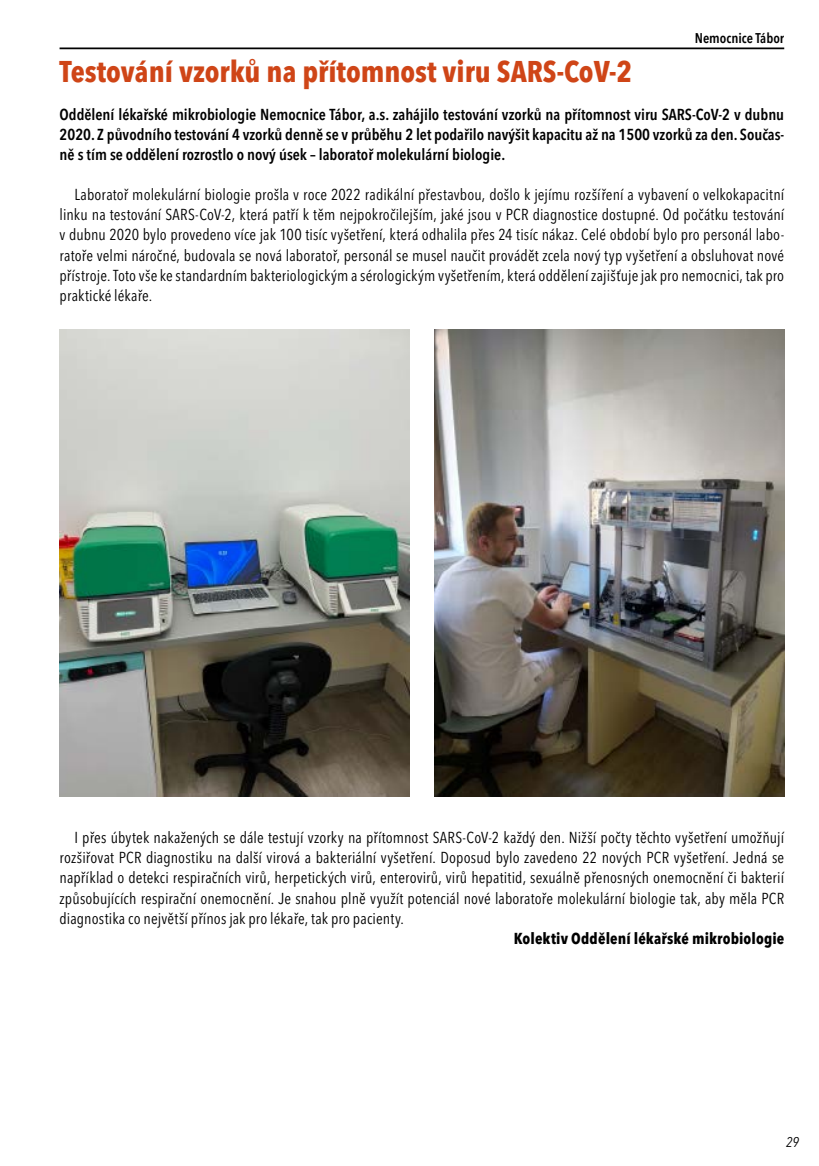
<style>
.page{position:relative;width:819px;height:1166px;background:#fff}
.page>*{position:absolute;margin:0;border:0;box-sizing:border-box;transform-origin:0 0}
.t1{font:700 condensed 29.75px "Avenir Next LT Pro";color:#cf4517}
.t2{font:condensed 15.75px/20.1px "Avenir Next LT Pro";letter-spacing:.005em;color:#000;text-align:justify}
.t3{font:600 condensed 15.75px/20.1px "Avenir Next LT Pro";color:#000;text-align:justify}
.t4{font:700 condensed 15.75px "Avenir Next LT Pro";letter-spacing:.005em;color:#000}
.t5{font:600 condensed 14px "Avenir Next LT Pro";color:#000}
.t6{font:italic condensed 14px "Avenir Next LT Pro";color:#000}
</style>
<div class="page">
<hr style="left:60px;top:47px;width:724px;height:2px;background:#000">
<img style="left:60px;top:330px;width:349px;height:466px">
<img style="left:434px;top:330px;width:350px;height:466px">
<p class="t5" style="left:694px;top:29px;width:91px">Nemocnice Tábor</p>
<h1 class="t1" style="left:60px;top:53px;width:574px">Testování vzorků na přítomnost viru SARS-CoV-2</h1>
<p class="t3" style="left:60px;top:104px;width:726px">Oddělení lékařské mikrobiologie Nemocnice Tábor, a.s. zahájilo testování vzorků na přítomnost viru SARS-CoV-2 v dubnu 2020. Z původního testování 4 vzorků denně se v průběhu 2 let podařilo navýšit kapacitu až na 1500 vzorků za den. Součas&shy;ně s tím se oddělení rozrostlo o nový úsek – laboratoř molekulární biologie.</p>
<p class="t2" style="left:60px;top:185px;width:726px;text-indent:15px">Laboratoř molekulární biologie prošla v roce 2022 radikální přestavbou, došlo k jejímu rozšíření a vybavení o velkokapacitní linku na testování SARS-CoV-2, která patří k těm nejpokročilejším, jaké jsou v PCR diagnostice dostupné. Od počátku testování v dubnu 2020 bylo provedeno více jak 100 tisíc vyšetření, která odhalila přes 24 tisíc nákaz. Celé období bylo pro personál labo&shy;ratoře velmi náročné, budovala se nová laboratoř, personál se musel naučit provádět zcela nový typ vyšetření a obsluhovat nové přístroje. Toto vše ke standardním bakteriologickým a sérologickým vyšetřením, která oddělení zajišťuje jak pro nemocnici, tak pro praktické lékaře.</p>
<p class="t2" style="left:60px;top:827px;width:726px;text-indent:15px">I přes úbytek nakažených se dále testují vzorky na přítomnost SARS-CoV-2 každý den. Nižší počty těchto vyšetření umožňují rozšiřovat PCR diagnostiku na další virová a bakteriální vyšetření. Doposud bylo zavedeno 22 nových PCR vyšetření. Jedná se například o detekci respiračních virů, herpetických virů, enterovirů, virů hepatitid, sexuálně přenosných onemocnění či bakterií způsobujících respirační onemocnění. Je snahou plně využít potenciál nové laboratoře molekulární biologie tak, aby měla PCR diagnostika co největší přínos jak pro lékaře, tak pro pacienty.</p>
<p class="t4" style="left:513px;top:928px;width:272px">Kolektiv Oddělení lékařské mikrobiologie</p>
<p class="t6" style="left:786px;top:1133px;width:15px">29</p>
</div>
